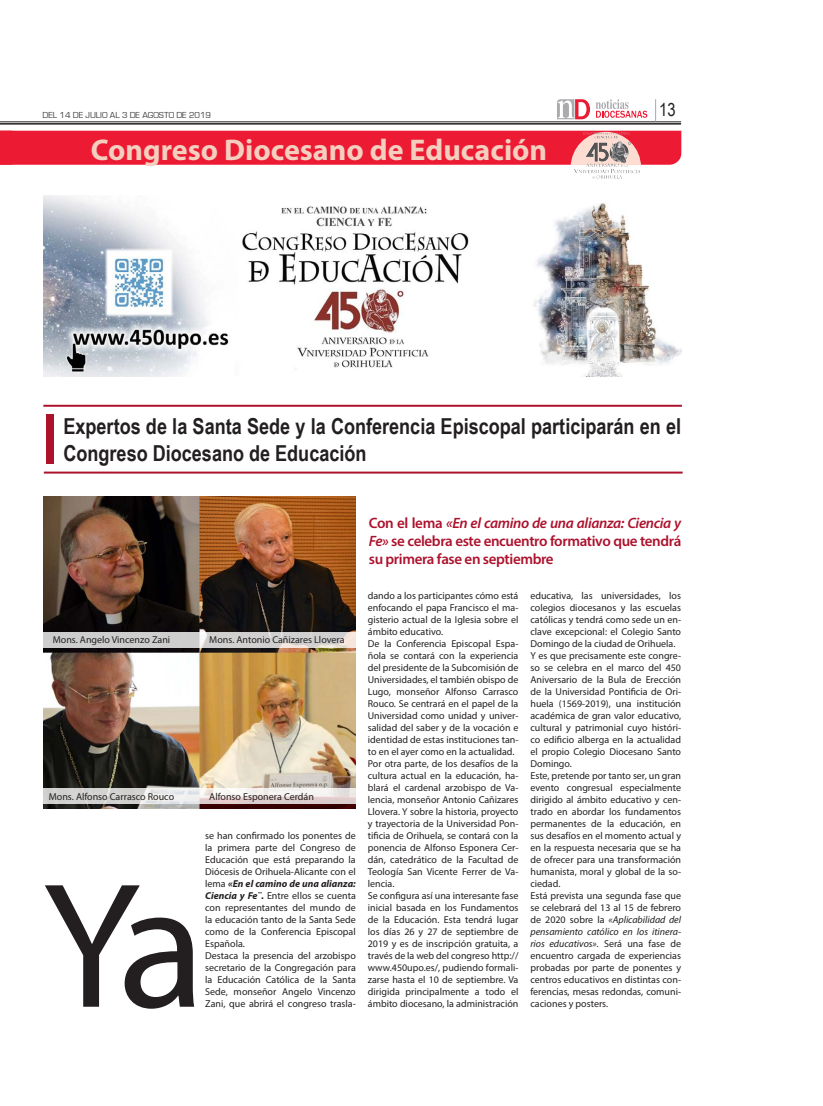
<style>
.page{position:relative;width:823px;height:1106px;background:#fff}
.page>*{position:absolute;margin:0;border:0;box-sizing:border-box;transform-origin:0 0}
.Párrafo_NODI{font:180px "Myriad Pro";color:#231f20}
.t1{font:700 30px "Myriad Pro";color:#f4cfc0}
.Párrafo_NODI-2{font:700 22px/26.4px "Arial Narrow";color:#231f20}
.t2{font:18px "Arial Narrow";color:#231f20}
.Párrafo_NODI-3{font:600 15px/18px "Myriad Pro";letter-spacing:-.025em;color:#ad122d;text-align:justify}
.Párrafo_NODI-4{font:10px/12px "Myriad Pro";color:#231f20;text-align:justify}
.t3{font:9px "Eurostile";color:#3e3e3f}
.s1{font-weight:700;font-style:italic}
.s2{font-style:italic}
</style>
<div class="page">
<hr style="left:0;top:122px;width:680px;height:1px;background:#231f20">
<hr style="left:0;top:123px;width:680px;height:2px;background:#231f20">
<svg style="left:557px;top:99px;width:32px;height:20px"></svg>
<svg style="left:596px;top:99px;width:51px;height:19px"></svg>
<div style="left:0;top:131px;width:681px;height:34px;background:#ed1a33"></div>
<img style="left:43px;top:195px;width:637px;height:181px">
<img style="left:572px;top:130px;width:68px;height:49px">
<hr style="left:43px;top:405px;width:638px;height:2px;background:#ad122d">
<hr style="left:44px;top:471px;width:638px;height:2px;background:#ad122d">
<div style="left:47px;top:414px;width:7px;height:50px;background:#ad122d"></div>
<img style="left:43px;top:496px;width:312px;height:312px">
<svg style="left:43px;top:631px;width:313px;height:16px;background:#c6c4c4"></svg>
<svg style="left:43px;top:788px;width:313px;height:15px"></svg>
<p class="t3" style="left:43px;top:110px;width:170px">DEL 14 DE JULIO AL 3 DE AGOSTO DE 2019</p>
<p class="t2" style="left:658px;top:97px;width:18px">13</p>
<p class="t1" style="left:91px;top:131px;width:457px">Congreso Diocesano de Educación</p>
<p class="Párrafo_NODI-2" style="left:63px;top:412px;width:619px">Expertos de la Santa Sede y la Conferencia Episcopal participarán en el<br>Congreso Diocesano de Educación</p>
<p class="Párrafo_NODI-4" style="left:53px;top:634px;width:119px">Mons. Angelo Vincenzo Zani</p>
<p class="Párrafo_NODI-4" style="left:209px;top:634px;width:137px">Mons. Antonio Cañizares Llovera</p>
<p class="Párrafo_NODI-4" style="left:49px;top:790px;width:127px">Mons. Alfonso Carrasco Rouco</p>
<p class="Párrafo_NODI-4" style="left:209px;top:790px;width:106px">Alfonso Esponera Cerdán</p>
<p class="Párrafo_NODI" style="left:42px;top:835px;width:164px">Ya</p>
<p class="Párrafo_NODI-4" style="left:205px;top:829px;width:152px">se han confirmado los ponentes de la primera parte del Congreso de Educación que está preparando la Diócesis de Orihuela-Alicante con el lema <span class="s1">«En el camino de una alianza:<br>Ciencia y Fe¨.</span> Entre ellos se cuenta con representantes del mundo de la educación tanto de la Santa Sede como de la Conferencia Episcopal Española.</p>
<p class="Párrafo_NODI-4" style="left:205px;top:949px;width:152px">Destaca la presencia del arzobispo secretario de la Congregación para la Educación Católica de la Santa Sede, monseñor Angelo Vincenzo Zani, que abrirá el congreso trasla-</p>
<p class="Párrafo_NODI-3" style="left:368px;top:514px;width:314px">Con el lema <span class="s2">«En el camino de una alianza: Ciencia y Fe»</span> se celebra este encuentro formativo que tendrá su primera fase en septiembre</p>
<p class="Párrafo_NODI-4" style="left:367px;top:589px;width:152px">dando a los participantes cómo está enfocando el papa Francisco el ma&shy;gisterio actual de la Iglesia sobre el ámbito educativo.</p>
<p class="Párrafo_NODI-4" style="left:367px;top:637px;width:152px">De la Conferencia Episcopal Espa&shy;ñola se contará con la experiencia del presidente de la Subcomisión de Universidades, el también obispo de Lugo, monseñor Alfonso Carrasco Rouco. Se centrará en el papel de la Universidad como unidad y univer&shy;salidad del saber y de la vocación e identidad de estas instituciones tan&shy;to en el ayer como en la actualidad.</p>
<p class="Párrafo_NODI-4" style="left:367px;top:757px;width:152px">Por otra parte, de los desafíos de la cultura actual en la educación, ha&shy;blará el cardenal arzobispo de Va&shy;lencia, monseñor Antonio Cañizares Llovera. Y sobre la historia, proyecto y trayectoria de la Universidad Pon&shy;tificia de Orihuela, se contará con la ponencia de Alfonso Esponera Cer&shy;dán, catedrático de la Facultad de Teología San Vicente Ferrer de Va&shy;lencia.</p>
<p class="Párrafo_NODI-4" style="left:367px;top:889px;width:152px">Se configura así una interesante fase inicial basada en los Fundamentos de la Educación. Esta tendrá lugar los días 26 y 27 de septiembre de 2019 y es de inscripción gratuita, a través de la web del congreso http:// www.450upo.es/, pudiendo formali&shy;zarse hasta el 10 de septiembre. Va dirigida principalmente a todo el ámbito diocesano, la administración</p>
<p class="Párrafo_NODI-4" style="left:530px;top:589px;width:152px">educativa, las universidades, los colegios diocesanos y las escuelas católicas y tendrá como sede un en&shy;clave excepcional: el Colegio Santo Domingo de la ciudad de Orihuela.</p>
<p class="Párrafo_NODI-4" style="left:530px;top:649px;width:152px">Y es que precisamente este congre&shy;so se celebra en el marco del 450<br>Aniversario de la Bula de Erección de la Universidad Pontificia de Ori&shy;huela (1569-2019), una institución académica de gran valor educativo, cultural y patrimonial cuyo históri&shy;co edificio alberga en la actualidad el propio Colegio Diocesano Santo Domingo.</p>
<p class="Párrafo_NODI-4" style="left:530px;top:769px;width:152px">Este, pretende por tanto ser, un gran evento congresual especialmente dirigido al ámbito educativo y cen&shy;trado en abordar los fundamentos permanentes de la educación, en sus desafíos en el momento actual y en la respuesta necesaria que se ha de ofrecer para una transformación humanista, moral y global de la so&shy;ciedad.</p>
<p class="Párrafo_NODI-4" style="left:530px;top:889px;width:152px">Está prevista una segunda fase que se celebrará del 13 al 15 de febrero de 2020 sobre la <span class="s2">«Aplicabilidad del pensamiento católico en los itinera&shy;rios educativos».</span> Será una fase de encuentro cargada de experiencias probadas por parte de ponentes y centros educativos en distintas con&shy;ferencias, mesas redondas, comuni&shy;caciones y posters.</p>
</div>
